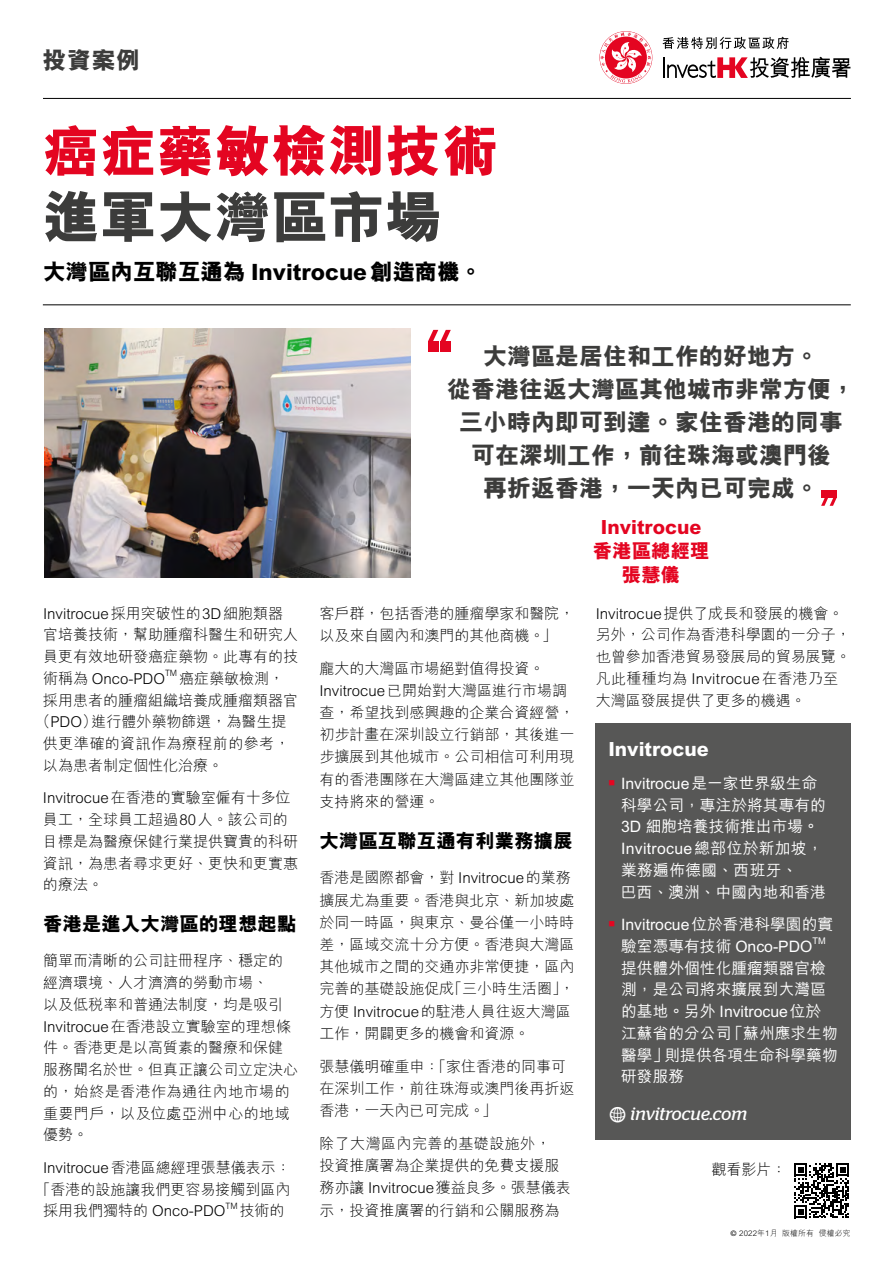
<style>
.page{position:relative;width:893px;height:1263px;background:#fff}
.page>*{position:absolute;margin:0;border:0;box-sizing:border-box;transform-origin:0 0}
.t1{font:800 57px "M Hei HK";color:#e40521}
.t2{font:800 57px "M Hei HK";color:#3c3c3b}
.t3{font:800 24px/33px "M Hei HK";color:#3c3c3b;text-align:center}
.t4{font:800 22.5px "M Hei HK";color:#000}
.t5{font:800 19.5px "M Hei HK";color:#000}
.t6{font:800 19.5px/24px "M Hei HK";color:#e40521;text-align:center}
.t7{font:800 19.5px "M Hei HK";color:#fff}
.t8{font:italic 18px "Stag";letter-spacing:.01em;color:#fff}
.t9{font:500 15.75px/21.8px "M Hei HK";color:#fff}
.t10{font:300 15px/22.2px "M Hei HK";color:#000}
.t11{font:300 15px "M Hei HK";letter-spacing:.03em;color:#000}
.t12{font:500 9.15px "M Hei HK";color:#fff}
.t13{font:300 8.7px "M Hei HK";color:#000}
.t14{font:300 7.8px "M Hei HK";letter-spacing:.02em;color:#000}
.s1{font-family:"Modern Pictograms";font-style:normal;font-size:24px}
.s2{font-family:"Frutiger LT Std"}
</style>
<div class="page">
<svg style="left:662px;top:37px;width:127px;height:12px"></svg>
<svg style="left:600px;top:32px;width:51px;height:51px"></svg>
<hr style="left:663px;top:57px;width:2px;height:21px;background:#000">
<svg style="left:667px;top:57px;width:183px;height:21px"></svg>
<hr style="left:43px;top:98px;width:808px;height:1px;background:#000">
<hr style="left:43px;top:304px;width:808px;height:1px;background:#000">
<div style="left:596px;top:723px;width:255px;height:417px;background:#575756"></div>
<div style="left:428px;top:341px;width:10px;height:11px;background:#e40521"></div>
<div style="left:440px;top:341px;width:11px;height:11px;background:#e40521"></div>
<svg style="left:428px;top:330px;width:23px;height:11px"></svg>
<div style="left:829px;top:491px;width:8px;height:7px;background:#e40521"></div>
<div style="left:821px;top:491px;width:7px;height:7px;background:#e40521"></div>
<svg style="left:821px;top:498px;width:16px;height:8px"></svg>
<img style="left:44px;top:328px;width:366px;height:250px">
<svg style="left:794px;top:1163px;width:55px;height:55px"></svg>
<h2 class="t3" style="left:43px;top:44px;width:99px">投資案例</h2>
<h1 class="t1" style="left:43px;top:113px;width:457px">癌症藥敏檢測技術</h1>
<h1 class="t2" style="left:43px;top:179px;width:400px">進軍大灣區市場</h1>
<h3 class="t4" style="left:43px;top:256px;width:441px">大灣區內互聯互通為 Invitrocue創造商機。</h3>
<h2 class="t3" style="left:447px;top:340px;width:409px">大灣區是居住和工作的好地方。<br>從香港往返大灣區其他城市非常方便，三小時內即可到達。家住香港的同事可在深圳工作，前往珠海或澳門後<br>再折返香港，一天內已可完成。</h2>
<p class="t10" style="left:43px;top:602px;width:256px;line-height:21.8px">Invitrocue採用突破性的3D細胞類器官培養技術，幫助腫瘤科醫生和研究人員更有效地研發癌症藥物。此專有的技術稱為 Onco-PDO</p>
<p class="t13" style="left:165px;top:667px;width:14px">TM</p>
<p class="t10" style="left:179px;top:667px;width:106px">癌症藥敏檢測，</p>
<p class="t10" style="left:43px;top:688px;width:256px">採用患者的腫瘤組織培養成腫瘤類器官</p>
<p class="t10" style="left:35px;top:710px;width:253px">（PDO）進行體外藥物篩選，為醫生提</p>
<p class="t11" style="left:43px;top:733px;width:248px">供更準確的資訊作為療程前的參考，</p>
<p class="t10" style="left:43px;top:754px;width:181px">以為患者制定個性化治療。</p>
<p class="t10" style="left:43px;top:786px;width:256px;line-height:21.8px">Invitrocue在香港的實驗室僱有十多位員工，全球員工超過80人。該公司的目標是為醫療保健行業提供寶貴的科研資訊，為患者尋求更好、更快和更實惠的療法。</p>
<h3 class="t5" style="left:43px;top:911px;width:255px">香港是進入大灣區的理想起點</h3>
<p class="t10" style="left:43px;top:949px;width:256px;line-height:21.8px">簡單而清晰的公司註冊程序、穩定的經濟環境、人才濟濟的勞動市場、<br>以及低稅率和普通法制度，均是吸引<br>Invitrocue在香港設立實驗室的理想條件。香港更是以高質素的醫療和保健服務聞名於世。但真正讓公司立定決心的，始終是香港作為通往內地市場的重要門戶，以及位處亞洲中心的地域優勢。</p>
<p class="t10" style="left:43px;top:1156px;width:249px">Invitrocue香港區總經理張慧儀表示：</p>
<p class="t10" style="left:35px;top:1177px;width:256px">「香港的設施讓我們更容易接觸到區內</p>
<p class="t10" style="left:43px;top:1199px;width:184px">採用我們獨特的 Onco-PDO</p>
<p class="t13" style="left:226px;top:1199px;width:14px">TM</p>
<p class="t10" style="left:240px;top:1199px;width:46px">技術的</p>
<p class="t10" style="left:319px;top:601px;width:256px">客戶群，包括香港的腫瘤學家和醫院，以及來自國內和澳門的其他商機。」</p>
<p class="t10" style="left:319px;top:656px;width:256px">龐大的大灣區市場絕對值得投資。<br>Invitrocue已開始對大灣區進行市場調查，希望找到感興趣的企業合資經營，初步計畫在深圳設立行銷部，其後進一步擴展到其他城市。公司相信可利用現有的香港團隊在大灣區建立其他團隊並支持將來的營運。</p>
<h3 class="t5" style="left:319px;top:828px;width:255px">大灣區互聯互通有利業務擴展</h3>
<p class="t10" style="left:319px;top:866px;width:257px">香港是國際都會，對 Invitrocue的業務擴展尤為重要。香港與北京、新加坡處於同一時區，與東京、曼谷僅一小時時差，區域交流十分方便。香港與大灣區其他城市之間的交通亦非常便捷，區內完善的基礎設施促成「三小時生活圈」，方便 Invitrocue的駐港人員往返大灣區工作，開闢更多的機會和資源。</p>
<p class="t10" style="left:319px;top:1054px;width:256px">張慧儀明確重申：「家住香港的同事可在深圳工作，前往珠海或澳門後再折返香港，一天內已可完成。」</p>
<p class="t10" style="left:319px;top:1132px;width:253px">除了大灣區內完善的基礎設施外，<br>投資推廣署為企業提供的免費支援服務亦讓 Invitrocue獲益良多。張慧儀表示，投資推廣署的行銷和公關服務為</p>
<h3 class="t6" style="left:593px;top:515px;width:118px">Invitrocue香港區總經理張慧儀</h3>
<p class="t10" style="left:596px;top:602px;width:256px;line-height:21.8px">Invitrocue提供了成長和發展的機會。另外，公司作為香港科學園的一分子，也曾參加香港貿易發展局的貿易展覽。凡此種種均為 Invitrocue在香港乃至大灣區發展提供了更多的機遇。</p>
<h3 class="t7" style="left:608px;top:736px;width:102px">Invitrocue</h3>
<p class="t9" style="left:621px;top:771px;width:206px;text-indent:-13px"><sup>■</sup> Invitrocue是一家世界級生命科學公司，專注於將其專有的<br>3D 細胞培養技術推出市場。<br>Invitrocue總部位於新加坡，業務遍佈德國、西班牙、<br>巴西、澳洲、中國內地和香港</p>
<p class="t9" style="left:608px;top:912px;width:226px;text-align:center"><sup>■</sup> Invitrocue位於香港科學園的實驗室憑專有技術 Onco-PDO</p>
<p class="t12" style="left:812px;top:934px;width:15px">TM</p>
<p class="t9" style="left:621px;top:956px;width:218px">提供體外個性化腫瘤類器官檢測，是公司將來擴展到大灣區的基地。另外 Invitrocue位於江蘇省的分公司「蘇州應求生物醫學」則提供各項生命科學藥物研發服務</p>
<p class="t8" style="left:608px;top:1104px;width:140px"><span class="s1">w</span> invitrocue.com</p>
<p class="t10" style="left:711px;top:1158px;width:76px">觀看影片：</p>
<p class="t14" style="left:731px;top:1227px;width:121px"><span class="s2">©</span> 2022年1月 版權所有 侵權必究</p>
</div>
